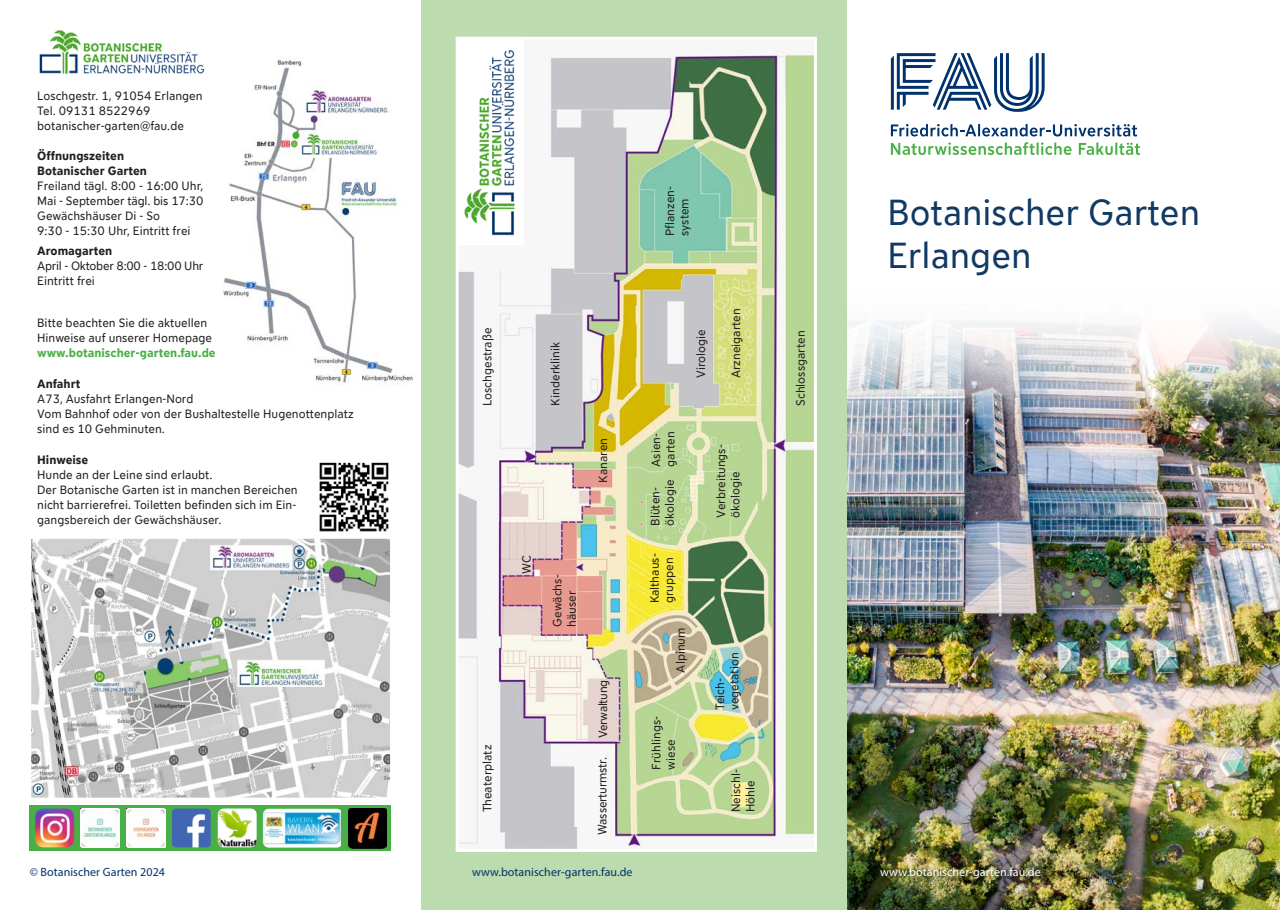
<style>
.page{position:relative;width:1280px;height:910px;background:#fff}
.page>*{position:absolute;margin:0;border:0;box-sizing:border-box;transform-origin:0 0}
.t1{font:36px/43.2px "FAU Sans Office";color:#103963}
.subhead{font:12px/15px "FAU Sans Office";color:#231f20}
.subhead-2{font:12px/15px "FAU Sans Office";letter-spacing:-.02em;color:#231f20}
.t2{font:12px "Myriad Pro";letter-spacing:.005em;color:#00326d}
.t3{font:12px "Myriad Pro";letter-spacing:.005em;color:#fff}
.s1{font-weight:700}
.s2{font-weight:700;color:#49b045}
</style>
<div class="page">
<img style="left:846px;top:289px;width:434px;height:621px">
<div style="left:421px;top:0;width:425px;height:910px;background:#bcdbaf"></div>
<img style="left:223px;top:59px;width:190px;height:325px">
<img style="left:39px;top:30px;width:166px;height:44px">
<img style="left:33px;top:540px;width:356px;height:256px">
<div style="left:30px;top:537px;width:362px;height:262px;border:2px solid #fff"></div>
<img style="left:460px;top:41px;width:353px;height:807px">
<div style="left:456px;top:37px;width:361px;height:815px;border:3px solid #fff"></div>
<svg style="left:30px;top:805px;width:361px;height:45px;background:#51af4d"></svg>
<img style="left:81px;top:808px;width:38px;height:39px">
<img style="left:126px;top:808px;width:39px;height:39px">
<img style="left:172px;top:808px;width:39px;height:39px">
<img style="left:218px;top:808px;width:39px;height:39px">
<img style="left:35px;top:808px;width:39px;height:39px">
<img style="left:263px;top:809px;width:78px;height:39px">
<img style="left:348px;top:809px;width:38px;height:39px">
<img style="left:319px;top:462px;width:70px;height:70px">
<svg style="left:891px;top:124px;width:249px;height:31px"></svg>
<svg style="left:891px;top:53px;width:154px;height:59px"></svg>
<div style="left:878px;top:865px;width:168px;height:19px;background:#231f20;opacity:.75"></div>
<div style="left:457px;top:38px;width:67px;height:206px;background:#fff"></div>
<img style="left:464px;top:50px;width:51px;height:186px">
<p class="subhead" style="left:37px;top:88px;width:167px">Loschgestr. 1, 91054 Erlangen<br>Tel. 09131 8522969 botanischer-garten@fau.de</p>
<p class="subhead" style="left:37px;top:148px;width:168px"><span class="s1">Öffnungszeiten<br>Botanischer Garten<br></span>Freiland tägl. 8:00 - 16:00 Uhr,<br>Mai - September tägl. bis 17:30<br>Gewächshäuser Di - So<br>9:30 - 15:30 Uhr, Eintritt frei</p>
<p class="subhead-2" style="left:37px;top:242px;width:168px"><span class="s1">Aromagarten<br></span>April - Oktober 8:00 - 18:00 Uhr<br>Eintritt frei</p>
<p class="subhead" style="left:37px;top:314px;width:180px">Bitte beachten Sie die aktuellen<br>Hinweise auf unserer Homepage <span class="s2">www.botanischer-garten.fau.de</span></p>
<p class="subhead" style="left:37px;top:375px;width:318px"><span class="s1">Anfahrt<br></span>A73, Ausfahrt Erlangen-Nord<br>Vom Bahnhof oder von der Bushaltestelle Hugenottenplatz sind es 10 Gehminuten.</p>
<p class="subhead" style="left:37px;top:452px;width:262px"><span class="s1">Hinweise<br></span>Hunde an der Leine sind erlaubt.<br>Der Botanische Garten ist in manchen Bereichen nicht barrierefrei. Toiletten befinden sich im Ein&shy;gangsbereich der Gewächshäuser.</p>
<p class="subhead" style="left:662px;top:236px;width:52px;line-height:14.4px;rotate:-90deg">Pflanzen&shy;system</p>
<p class="subhead" style="left:479px;top:406px;width:80px;rotate:-90deg">Loschgestraße</p>
<p class="subhead" style="left:479px;top:812px;width:69px;rotate:-90deg">Theaterplatz</p>
<p class="subhead" style="left:518px;top:574px;width:20px;rotate:-90deg">WC</p>
<p class="subhead" style="left:728px;top:378px;width:72px;rotate:-90deg">Arzneigarten</p>
<p class="subhead" style="left:693px;top:378px;width:51px;rotate:-90deg">Virologie</p>
<p class="subhead" style="left:547px;top:406px;width:66px;rotate:-90deg">Kinderklinik</p>
<p class="subhead" style="left:792px;top:406px;width:77px;rotate:-90deg">Schlossgarten</p>
<p class="subhead" style="left:595px;top:483px;width:46px;rotate:-90deg">Kanaren</p>
<p class="subhead" style="left:549px;top:627px;width:54px;line-height:14.4px;rotate:-90deg">Gewächs&shy;häuser</p>
<p class="subhead-2" style="left:595px;top:738px;width:60px;rotate:-90deg">Verwaltung</p>
<p class="subhead-2" style="left:594px;top:835px;width:79px;rotate:-90deg">Wasserturmstr.</p>
<p class="subhead" style="left:648px;top:467px;width:35px;rotate:-90deg">Asien-</p>
<p class="subhead" style="left:662px;top:467px;width:37px;rotate:-90deg">garten</p>
<p class="subhead" style="left:647px;top:526px;width:40px;rotate:-90deg">Blüten-</p>
<p class="subhead" style="left:661px;top:526px;width:48px;rotate:-90deg">ökologie</p>
<p class="subhead" style="left:647px;top:603px;width:51px;line-height:14.4px;rotate:-90deg">Kalthaus&shy;gruppen</p>
<p class="subhead" style="left:672px;top:672px;width:47px;rotate:-90deg">Alpinum</p>
<p class="subhead" style="left:648px;top:770px;width:55px;line-height:14.4px;rotate:-90deg">Frühlings&shy;wiese</p>
<p class="subhead" style="left:713px;top:518px;width:75px;line-height:14.4px;rotate:-90deg">Verbreitungs&shy;ökologie</p>
<p class="subhead" style="left:712px;top:710px;width:59px;line-height:14.4px;rotate:-90deg">Teich&shy;vegetation</p>
<p class="subhead" style="left:728px;top:812px;width:45px;line-height:14.4px;rotate:-90deg">Neischl-<br>Höhle</p>
<p class="t1" style="left:887px;top:189px;width:314px">Botanischer Garten<br>Erlangen</p>
<p class="t2" style="left:30px;top:865px;width:137px">© Botanischer Garten 2024</p>
<p class="t3" style="left:880px;top:865px;width:162px">www.botanischer-garten.fau.de</p>
<p class="t2" style="left:472px;top:865px;width:162px">www.botanischer-garten.fau.de</p>
</div>
